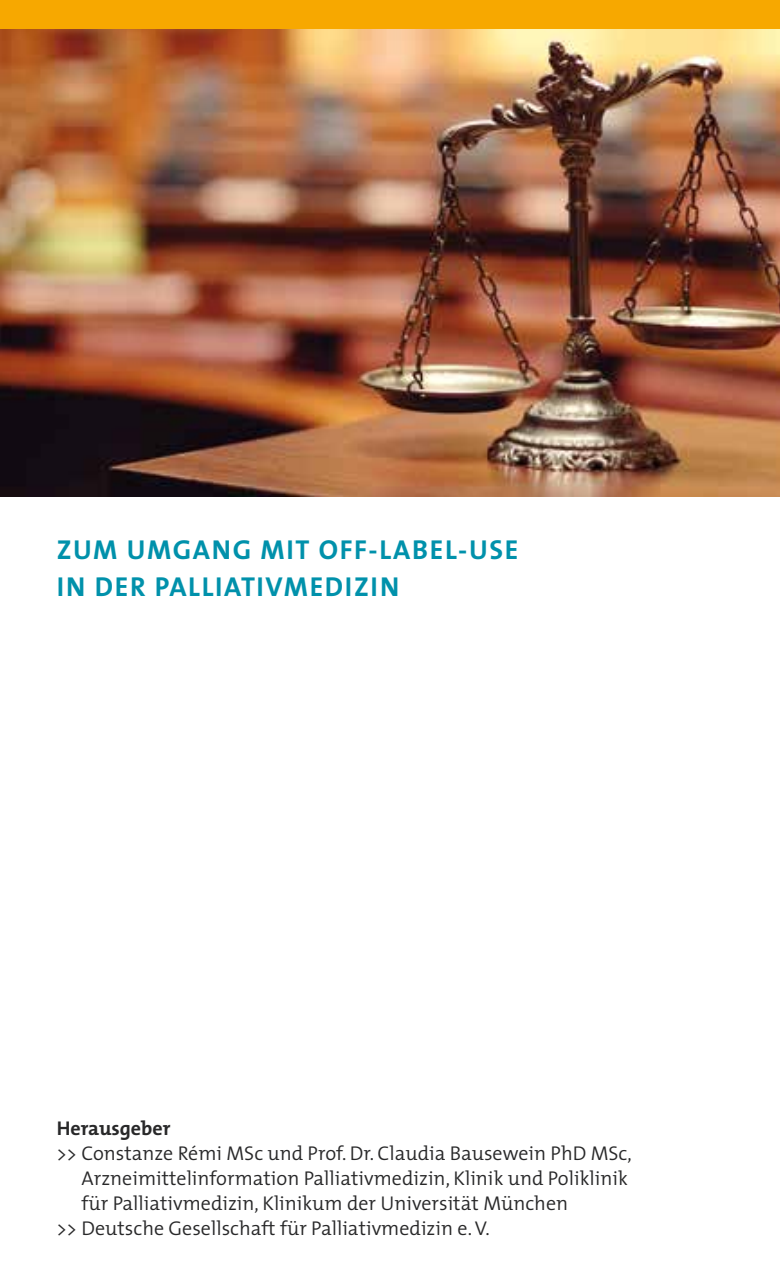
<style>
.page{position:relative;width:780px;height:1276px;background:#fff}
.page>*{position:absolute;margin:0;border:0;box-sizing:border-box;transform-origin:0 0}
.t1{font:700 27.5px/37.5px "The Mix";letter-spacing:.06em;color:#0091ab}
.t2{font:300 20px "The Mix";color:#282829}
.t3{font:700 20px "The Mix";color:#282829}
</style>
<div class="page">
<img style="left:0;top:28px;width:780px;height:468px">
<div style="left:0;top:0;width:780px;height:28px;background:#f7a800"></div>
<h1 class="t1" style="left:57px;top:530px;width:463px">ZUM UMGANG MIT OFF-LABEL-USE<br>IN DER PALLIATIVMEDIZIN</h1>
<p class="t3" style="left:57px;top:1111px;width:115px">Herausgeber</p>
<p class="t2" style="left:57px;top:1137px;width:576px">&gt;&gt; Constanze Rémi MSc und Prof. Dr. Claudia Bausewein PhD MSc,</p>
<p class="t2" style="left:81px;top:1162px;width:548px">Arzneimittelinformation Palliativmedizin, Klinik und Poliklinik</p>
<p class="t2" style="left:81px;top:1187px;width:488px">für Palliativmedizin, Klinikum der Universität München</p>
<p class="t2" style="left:57px;top:1212px;width:434px">&gt;&gt; Deutsche Gesellschaft für Palliativmedizin e.V.</p>
</div>
